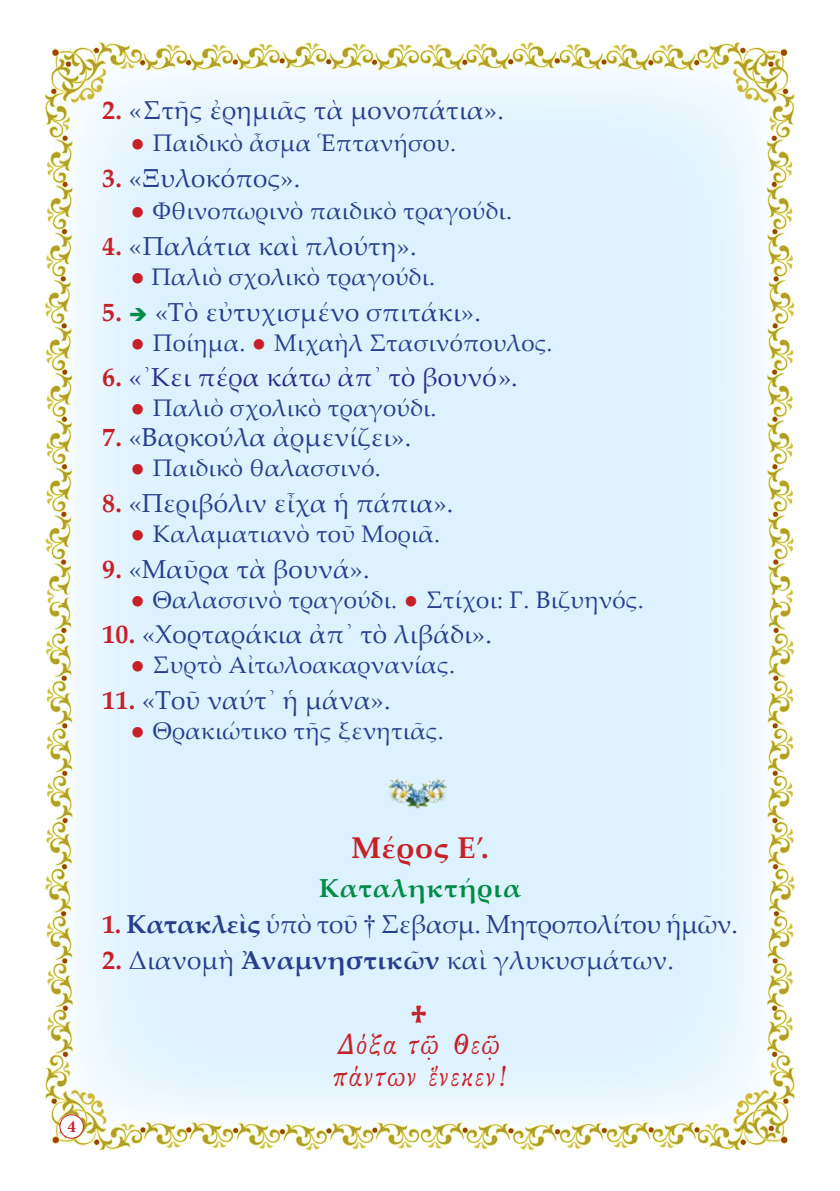
<style>
.page{position:relative;width:840px;height:1191px;background:#fff}
.page>*{position:absolute;margin:0;border:0;box-sizing:border-box;transform-origin:0 0}
.t1{font:30px "GFS Baskerville";letter-spacing:.05em;color:#c72026}
.t2{font:700 30px "Palatino Linotype";letter-spacing:.02em;color:#c72026}
.t3{font:26px "Palatino Linotype";letter-spacing:.01em;color:#253f8e}
.t4{font:26px "Palatino Linotype";letter-spacing:-.01em;color:#253f8e}
.t5{font:26px "Palatino Linotype";letter-spacing:.01em;color:#2c2d8b}
.t6{font:700 26px "Palatino Linotype";letter-spacing:.03em;color:#008c44}
.t7{font:26px "Ak Byz Eikones Greec Normal";color:#c72026}
.t8{font:24px "Palatino Linotype";letter-spacing:.01em;color:#253f8e}
.t9{font:700 17px "Minion Pro";color:#c72026}
.s1{font-weight:700;color:#c72026}
.s2{color:#c72026}
.s3{color:#008c44}
.s4{font-weight:400}
.s5{font-weight:700}
.s6{font-family:"CTOS New Times Roman Test 1"}
</style>
<div class="page">
<img style="left:44px;top:42px;width:751px;height:1108px">
<img style="left:432px;top:764px;width:27px;height:57px">
<img style="left:374px;top:764px;width:58px;height:57px">
<div style="left:60px;top:1114px;width:23px;height:24px;background:#fff;border-radius:50%"></div>
<div style="left:60px;top:1114px;width:24px;height:24px;border:1px solid #c72026;border-radius:50%"></div>
<p class="t3" style="left:102px;top:92px;width:403px"><span class="s1">2.</span> «Στῆς ἐρημιᾶς τὰ μονοπάτια».</p>
<p class="t8" style="left:130px;top:126px;width:327px"><span class="s2">●</span> Παιδικὸ ἆσμα Ἑπτανήσου.</p>
<p class="t3" style="left:102px;top:160px;width:199px"><span class="s1">3.</span> «Ξυλοκόπος».</p>
<p class="t8" style="left:130px;top:194px;width:383px"><span class="s2">●</span> Φθινοπωρινὸ παιδικὸ τραγούδι.</p>
<p class="t3" style="left:102px;top:227px;width:316px"><span class="s1">4.</span> «Παλάτια καὶ πλούτη».</p>
<p class="t8" style="left:130px;top:260px;width:306px"><span class="s2">●</span> Παλιὸ σχολικὸ τραγούδι.</p>
<p class="t3" style="left:102px;top:293px;width:380px"><span class="s1">5.</span> <span class="s3">➔</span> «Τὸ εὐτυχισμένο σπιτάκι».</p>
<p class="t8" style="left:130px;top:325px;width:423px"><span class="s2">●</span> Ποίημα. <span class="s2">●</span> Μιχαὴλ Στασινόπουλος.</p>
<p class="t5" style="left:102px;top:359px;width:417px"><span class="s1">6.</span> «᾿Κει πέρα κάτω ἀπ᾿ τὸ βουνό».</p>
<p class="t8" style="left:130px;top:391px;width:307px"><span class="s2">●</span> Παλιὸ σχολικὸ τραγούδι.</p>
<p class="t3" style="left:102px;top:419px;width:310px"><span class="s1">7.</span> «Βαρκούλα ἀρμενίζει».</p>
<p class="t8" style="left:130px;top:451px;width:251px"><span class="s2">●</span> Παιδικὸ θαλασσινό.</p>
<p class="t3" style="left:102px;top:484px;width:352px"><span class="s1">8.</span> «Περιβόλιν εἶχα ἡ πάπια».</p>
<p class="t8" style="left:130px;top:517px;width:311px"><span class="s2">●</span> Καλαματιανὸ τοῦ Μοριᾶ.</p>
<p class="t3" style="left:102px;top:550px;width:269px"><span class="s1">9.</span> «Μαῦρα τὰ βουνά».</p>
<p class="t8" style="left:130px;top:582px;width:514px"><span class="s2">●</span> Θαλασσινὸ τραγούδι. <span class="s2">●</span> Στίχοι: Γ. Βιζυηνός.</p>
<p class="t3" style="left:102px;top:616px;width:391px"><span class="s1">10.</span> «Χορταράκια ἀπ᾿ τὸ λιβάδι».</p>
<p class="t8" style="left:130px;top:648px;width:326px"><span class="s2">●</span> Συρτὸ Αἰτωλοακαρνανίας.</p>
<p class="t3" style="left:102px;top:681px;width:290px"><span class="s1">11.</span> «Τοῦ ναύτ᾿ ἡ μάνα».</p>
<p class="t8" style="left:130px;top:714px;width:314px"><span class="s2">●</span> Θρακιώτικο τῆς ξενητιᾶς.</p>
<p class="t9" style="left:67px;top:1115px;width:10px">4</p>
<p class="t2" style="left:351px;top:826px;width:139px">Μέρος Ε<span class="s4">’</span>.</p>
<p class="t6" style="left:319px;top:870px;width:203px">Καταληκτήρια</p>
<p class="t4" style="left:102px;top:905px;width:636px"><span class="s1">1.</span> <span class="s5">Κατακλεὶς</span> ὑπὸ τοῦ <span class="s6">†</span> Σεβασμ. Μητροπολίτου ἡμῶν.</p>
<p class="t3" style="left:102px;top:941px;width:573px"><span class="s1">2.</span> Διανομὴ <span class="s5">Ἀναμνηστικῶν</span> καὶ γλυκυσμάτων.</p>
<p class="t7" style="left:411px;top:996px;width:18px">+</p>
<p class="t1" style="left:337px;top:1028px;width:167px">Δόξα τῷ Θεῷ</p>
<p class="t1" style="left:333px;top:1060px;width:180px">πάντων ἕνεκεν!</p>
</div>
